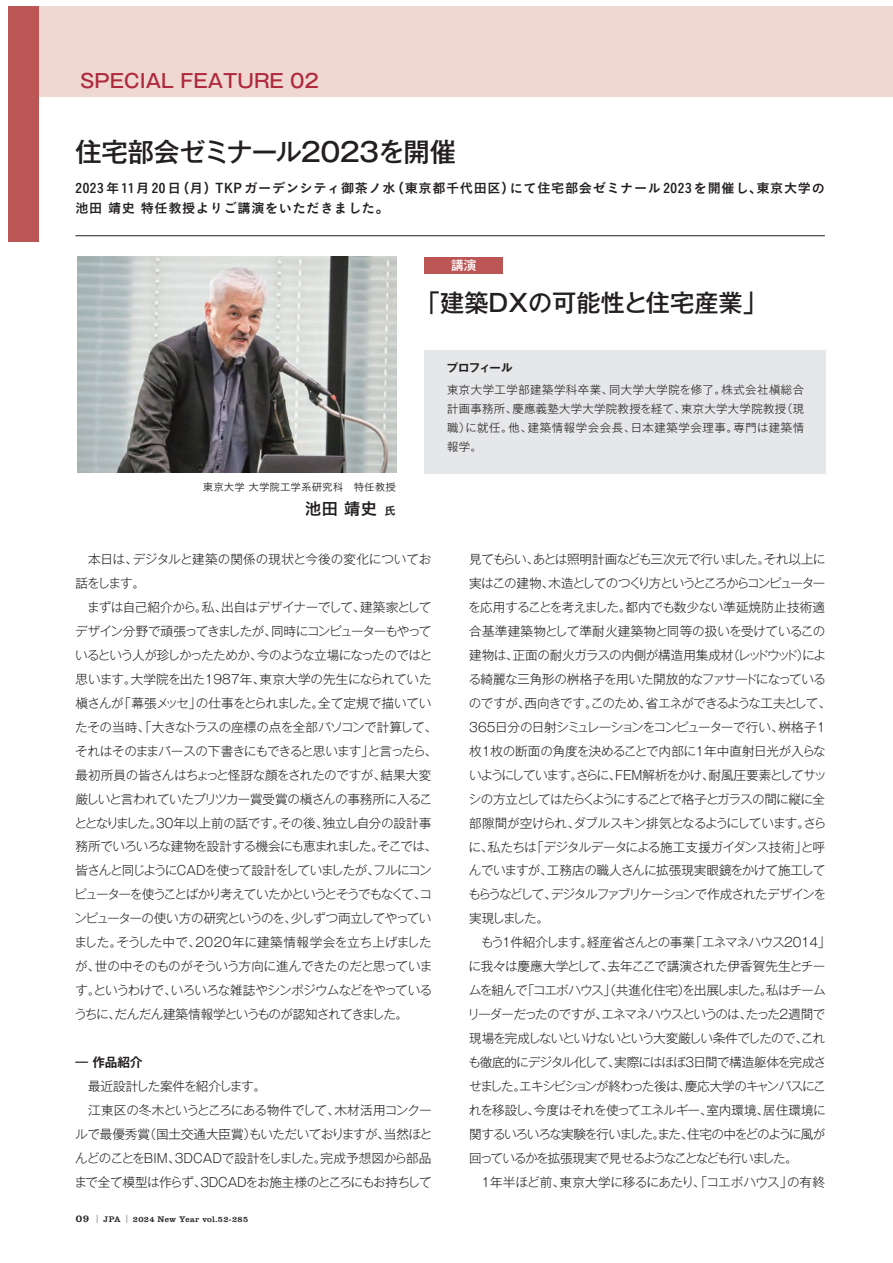
<style>
.page{position:relative;width:893px;height:1263px;background:#fff}
.page>*{position:absolute;margin:0;border:0;box-sizing:border-box;transform-origin:0 0}
.t1{font:26.25px "Gothic MB101 Pr 5 Medium 90 msp RKSJ H";letter-spacing:-.025em;color:#231f20}
.t2{font:24.15px "Gothic MB101 Pr 5 Medium 90 msp RKSJ H";color:#231f20}
.t3{font:18.9px "Gothic MB101 Pr 5 Medium 90 msp RKSJ H";color:#af293d}
.t4{font:16.8px "Koburina Go Std W6 90 msp RKSJ H";color:#231f20}
.t5{font:13.2px/20px "Koburina Go Std W6 90 msp RKSJ H";letter-spacing:.05em;color:#231f20}
.t6{font:12.6px/24px "Gothic MB101 Pr 5 Light 90 msp RKSJ H";letter-spacing:-.06em;color:#231f20}
.t7{font:12.6px/24px "Gothic MB101 Pr 5 Light 90 msp RKSJ H";letter-spacing:-.01em;color:#231f20}
.t8{font:12.6px "Gothic MB101 Pr 5 Light 90 msp RKSJ H";letter-spacing:-.025em;color:#231f20}
.t9{font:12.6px "Gothic MB101 Pr 5 Light 90 msp RKSJ H";letter-spacing:-.035em;color:#231f20}
.t10{font:12.6px "Gothic MB101 Pr 5 Light 90 msp RKSJ H";letter-spacing:-.02em;color:#231f20}
.t11{font:12.6px "Gothic MB101 Pr 5 De Bold 90 msp RKSJ H";color:#231f20}
.t12{font:12.6px "Gothic MB101 Pr 5 Medium 90 msp RKSJ H";color:#fff}
.t13{font:11.4px/18.9px "Gothic MB101 Pr 5 Light 90 msp RKSJ H";letter-spacing:.025em;color:#231f20;text-align:justify}
.t14{font:11.4px "Gothic MB101 Pr 5 De Bold 90 msp RKSJ H";letter-spacing:-.05em;color:#231f20}
.t15{font:10.5px "Koburina Go Std W3 90 msp RKSJ H";color:#231f20}
.t16{font:8.4px "Clarendon LT Std";letter-spacing:.04em;color:#231f20;scale:.5 1}
.s1{font-family:"Myriad Pro";font-weight:600;font-stretch:condensed;font-size:15.15px}
.s2{font-size:11.4px}
.s3{font-size:10.5px}
</style>
<div class="page">
<div style="left:9px;top:6px;width:884px;height:90px;background:#eed8d1"></div>
<div style="left:9px;top:6px;width:30px;height:236px;background:#bc5655"></div>
<div style="left:425px;top:257px;width:78px;height:17px;background:#bc5655"></div>
<div style="left:425px;top:350px;width:401px;height:124px;background:#e6e7e9"></div>
<img style="left:77px;top:257px;width:319px;height:215px">
<hr style="left:75px;top:235px;width:750px;height:1px;background:#231f20">
<h3 class="t3" style="left:80px;top:73px;width:240px">SPECIAL FEATURE 02</h3>
<h1 class="t1" style="left:75px;top:142px;width:382px">住宅部会ゼミナール2023を開催</h1>
<p class="t5" style="left:75px;top:180px;width:751px">2023年 <span class="s1">11</span> 月20日（月）TKP ガーデンシティ御茶ノ水（東京都千代田区）にて住宅部会ゼミナール2023を開催し、東京大学の池田 靖史 特任教授よりご講演をいただきました。</p>
<p class="t12" style="left:451px;top:261px;width:27px">講演</p>
<h2 class="t2" style="left:416px;top:294px;width:352px">「建築DXの可能性と住宅産業」</h2>
<p class="t14" style="left:447px;top:364px;width:67px">プロフィール</p>
<p class="t15" style="left:203px;top:483px;width:194px">東京大学 大学院工学系研究科　特任教授</p>
<h3 class="t4" style="left:305px;top:503px;width:92px">池田 靖史 <span class="s2">氏</span></h3>
<p class="t7" style="left:75px;top:549px;width:358px;text-indent:13px">本日は、デジタルと建築の関係の現状と今後の変化についてお話をします。</p>
<p class="t6" style="left:74px;top:597px;width:365px;text-indent:13px">まずは自己紹介から。私、出自はデザイナーでして、建築家としてデザイン分野で頑張ってきましたが、同時にコンピューターもやっているという人が珍しかったためか、今のような立場になったのではと思います。大学院を出た1987年、東京大学の先生になられていた槇さんが「幕張メッセ」の仕事をとられました。全て定規で描いていたその当時、「大きなトラスの座標の点を全部パソコンで計算して、それはそのままパースの下書きにもできると思います」と言ったら、最初所員の皆さんはちょっと怪訝な顔をされたのですが、結果大変厳しいと言われていたプリツカー賞受賞の槇さんの事務所に入ることとなりました。30年以上前の話です。その後、独立し自分の設計事務所でいろいろな建物を設計する機会にも恵まれました。そこでは、皆さんと同じようにCADを使って設計をしていましたが、フルにコンピューターを使うことばかり考えていたかというとそうでもなくて、コンピューターの使い方の研究というのを、少しずつ両立してやっていました。そうした中で、2020年に建築情報学会を立ち上げましたが、世の中そのものがそういう方向に進んできたのだと思っています。というわけで、いろいろな雑誌やシンポジウムなどをやっているうちに、だんだん建築情報学というものが認知されてきました。</p>
<p class="t11" style="left:76px;top:1057px;width:68px">― 作品紹介</p>
<p class="t6" style="left:88px;top:1076px;width:179px">最近設計した案件を紹介します。</p>
<p class="t6" style="left:88px;top:1100px;width:345px">江東区の冬木というところにある物件でして、木材活用コンクー</p>
<p class="t9" style="left:75px;top:1129px;width:359px">ルで最優秀賞（国土交通大臣賞）もいただいておりますが、当然ほと</p>
<p class="t8" style="left:75px;top:1153px;width:358px">んどのことをBIM、3DCADで設計をしました。完成予想図から部品</p>
<p class="t6" style="left:74px;top:1172px;width:359px">まで全て模型は作らず、３DCADをお施主様のところにもお持ちして</p>
<p class="t16" style="left:76px;top:1214px;width:346px"><span class="s3">09</span> | JPA | 2024 New Year vol.52-285</p>
<p class="t13" style="left:447px;top:382px;width:359px">東京大学工学部建築学科卒業、同大学大学院を修了。株式会社槇総合計画事務所、慶應義塾大学大学院教授を経て、東京大学大学院教授（現職）に就任。他、建築情報学会会長、日本建築学会理事。専門は建築情報学。</p>
<p class="t6" style="left:468px;top:549px;width:364px">見てもらい、あとは照明計画なども三次元で行いました。それ以上に実はこの建物、木造としてのつくり方というところからコンピューターを応用することを考えました。都内でも数少ない準延焼防止技術適合基準建築物として準耐火建築物と同等の扱いを受けているこの建物は、正面の耐火ガラスの内側が構造用集成材（レッドウッド）による綺麗な三角形の桝格子を用いた開放的なファサードになっているのですが、西向きです。このため、省エネができるような工夫として、365日分の日射シミュレーションをコンピューターで行い、桝格子1枚1枚の断面の角度を決めることで内部に1年中直射日光が入らないようにしています。さらに、FEM解析をかけ、耐風圧要素としてサッシの方立としてはたらくようにすることで格子とガラスの間に縦に全部隙間が空けられ、ダブルスキン排気となるようにしています。さらに、私たちは「デジタルデータによる施工支援ガイダンス技術」と呼んでいますが、工務店の職人さんに拡張現実眼鏡をかけて施工してもらうなどして、デジタルファブリケーションで作成されたデザインを実現しました。</p>
<p class="t6" style="left:468px;top:932px;width:364px;text-indent:14px">もう１件紹介します。経産省さんとの事業「エネマネハウス2014」に我々は慶應大学として、去年ここで講演された伊香賀先生とチームを組んで「コエボハウス」（共進化住宅）を出展しました。私はチームリーダーだったのですが、エネマネハウスというのは、たった2週間で現場を完成しないといけないという大変厳しい条件でしたので、これも徹底的にデジタル化して、実際にはほぼ3日間で構造躯体を完成させました。エキシビションが終わった後は、慶応大学のキャンパスにこれを移設し、今度はそれを使ってエネルギー、室内環境、居住環境に関するいろいろな実験を行いました。また、住宅の中をどのように風が回っているかを拡張現実で見せるようなことなども行いました。</p>
<p class="t10" style="left:480px;top:1177px;width:347px">１年半ほど前、東京大学に移るにあたり、「コエボハウス」の有終</p>
</div>
